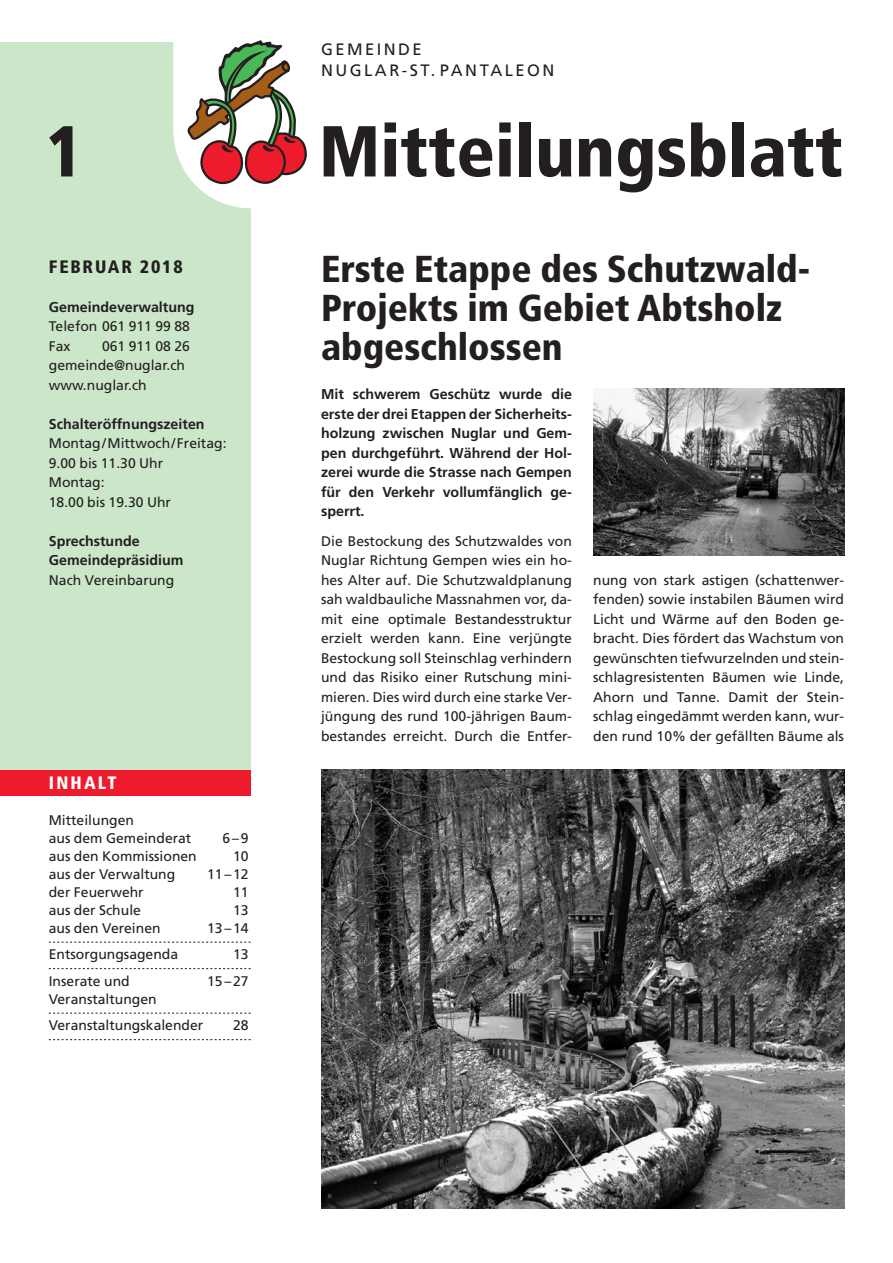
<style>
.page{position:relative;width:893px;height:1263px;background:#fff}
.page>*{position:absolute;margin:0;border:0;box-sizing:border-box;transform-origin:0 0}
.t1{font:900 condensed 72px "Frutiger LT";color:#231f20}
.t2{font:900 condensed 37.5px/39px "Frutiger LT";color:#231f20}
.t3{font:900 condensed 18px "Frutiger LT";letter-spacing:.1em;color:#231f20}
.t4{font:900 condensed 18px "Frutiger LT";letter-spacing:.12em;color:#fff}
.t5{font:16.5px/21px "Frutiger LT";letter-spacing:.15em;color:#231f20}
.t6{font:700 14.25px/19.5px "Frutiger LT";color:#231f20}
.t7{font:13.95px/19.5px "Frutiger LT";color:#231f20}
</style>
<div class="page">
<div style="left:0;top:43px;width:251px;height:727px;background:#cce6ca"></div>
<div style="left:0;top:770px;width:251px;height:25px;background:#ee1b2d"></div>
<svg style="left:173px;top:40px;width:134px;height:168px"></svg>
<svg style="left:49px;top:942px;width:202px;height:1px"></svg>
<svg style="left:49px;top:968px;width:202px;height:1px"></svg>
<svg style="left:49px;top:1013px;width:202px;height:1px"></svg>
<svg style="left:49px;top:1039px;width:202px;height:1px"></svg>
<img style="left:321px;top:770px;width:523px;height:439px">
<img style="left:593px;top:389px;width:251px;height:166px">
<h1 class="t1" style="left:46px;top:108px;width:39px">1</h1>
<p class="t3" style="left:49px;top:255px;width:135px">FEBRUAR 2018</p>
<p class="t6" style="left:49px;top:297px;width:147px">Gemeindeverwaltung</p>
<p class="t7" style="left:49px;top:317px;width:143px">Telefon 061 911 99 88<br>Fax</p>
<p class="t7" style="left:49px;top:336px;width:143px;text-indent:53px">061 911 08 26 gemeinde@nuglar.ch www.nuglar.ch</p>
<p class="t6" style="left:49px;top:414px;width:157px">Schalteröffnungszeiten</p>
<p class="t7" style="left:49px;top:434px;width:179px">Montag/Mittwoch/Freitag:<br>9.00 bis 11.30 Uhr<br>Montag:<br>18.00 bis 19.30 Uhr</p>
<p class="t6" style="left:49px;top:531px;width:136px">Sprechstunde<br>Gemeindepräsidium</p>
<p class="t7" style="left:49px;top:570px;width:127px">Nach Vereinbarung</p>
<p class="t4" style="left:49px;top:771px;width:69px">INHALT</p>
<p class="t7" style="left:49px;top:811px;width:144px;line-height:18px">Mitteilungen<br>aus dem Gemeinderat</p>
<p class="t7" style="left:223px;top:828px;width:27px">6–9</p>
<p class="t7" style="left:49px;top:846px;width:150px">aus den Kommissionen</p>
<p class="t7" style="left:233px;top:846px;width:17px">10</p>
<p class="t7" style="left:49px;top:864px;width:128px">aus der Verwaltung</p>
<p class="t7" style="left:207px;top:864px;width:43px">11–12</p>
<p class="t7" style="left:49px;top:882px;width:96px">der Feuerwehr</p>
<p class="t7" style="left:233px;top:882px;width:17px">11</p>
<p class="t7" style="left:49px;top:900px;width:94px">aus der Schule</p>
<p class="t7" style="left:233px;top:900px;width:17px">13</p>
<p class="t7" style="left:49px;top:918px;width:113px">aus den Vereinen</p>
<p class="t7" style="left:207px;top:918px;width:43px">13–14</p>
<p class="t7" style="left:49px;top:945px;width:131px">Entsorgungsagenda</p>
<p class="t7" style="left:233px;top:945px;width:17px">13</p>
<p class="t7" style="left:49px;top:971px;width:83px">Inserate und</p>
<p class="t7" style="left:207px;top:971px;width:43px">15–27</p>
<p class="t7" style="left:49px;top:986px;width:156px;line-height:26.5px">Veranstaltungen<br>Veranstaltungskalender</p>
<p class="t7" style="left:233px;top:1016px;width:17px">28</p>
<p class="t5" style="left:321px;top:39px;width:235px">GEMEINDE<br>NUGLAR-ST. PANTALEON</p>
<h1 class="t1" style="left:319px;top:108px;width:526px">Mitteilungsblatt</h1>
<h2 class="t2" style="left:321px;top:250px;width:491px">Erste Etappe des Schutzwald-<br>Projekts im Gebiet Abtsholz abgeschlossen</h2>
<p class="t6" style="left:321px;top:385px;width:252px;text-align:justify">Mit schwerem Geschütz wurde die erste der drei Etappen der Sicherheits&shy;holzung zwischen Nuglar und Gem&shy;pen durchgeführt. Während der Hol&shy;zerei wurde die Strasse nach Gempen für den Verkehr vollumfänglich ge&shy;sperrt.</p>
<p class="t7" style="left:321px;top:531px;width:252px;text-align:justify">Die Bestockung des Schutzwaldes von Nuglar Richtung Gempen wies ein ho&shy;hes Alter auf. Die Schutzwaldplanung sah waldbauliche Massnahmen vor, da&shy;mit eine optimale Bestandesstruktur erzielt werden kann. Eine verjüngte Bestockung soll Steinschlag verhindern und das Risiko einer Rutschung mini&shy;mieren. Dies wird durch eine starke Ver&shy;jüngung des rund 100-jährigen Baum&shy;bestandes erreicht. Durch die Entfer-</p>
<p class="t7" style="left:593px;top:570px;width:252px;text-align:justify">nung von stark astigen (schattenwer&shy;fenden) sowie instabilen Bäumen wird Licht und Wärme auf den Boden ge&shy;bracht. Dies fördert das Wachstum von gewünschten tiefwurzelnden und stein&shy;schlagresistenten Bäumen wie Linde, Ahorn und Tanne. Damit der Stein&shy;schlag eingedämmt werden kann, wur&shy;den rund 10% der gefällten Bäume als</p>
</div>
